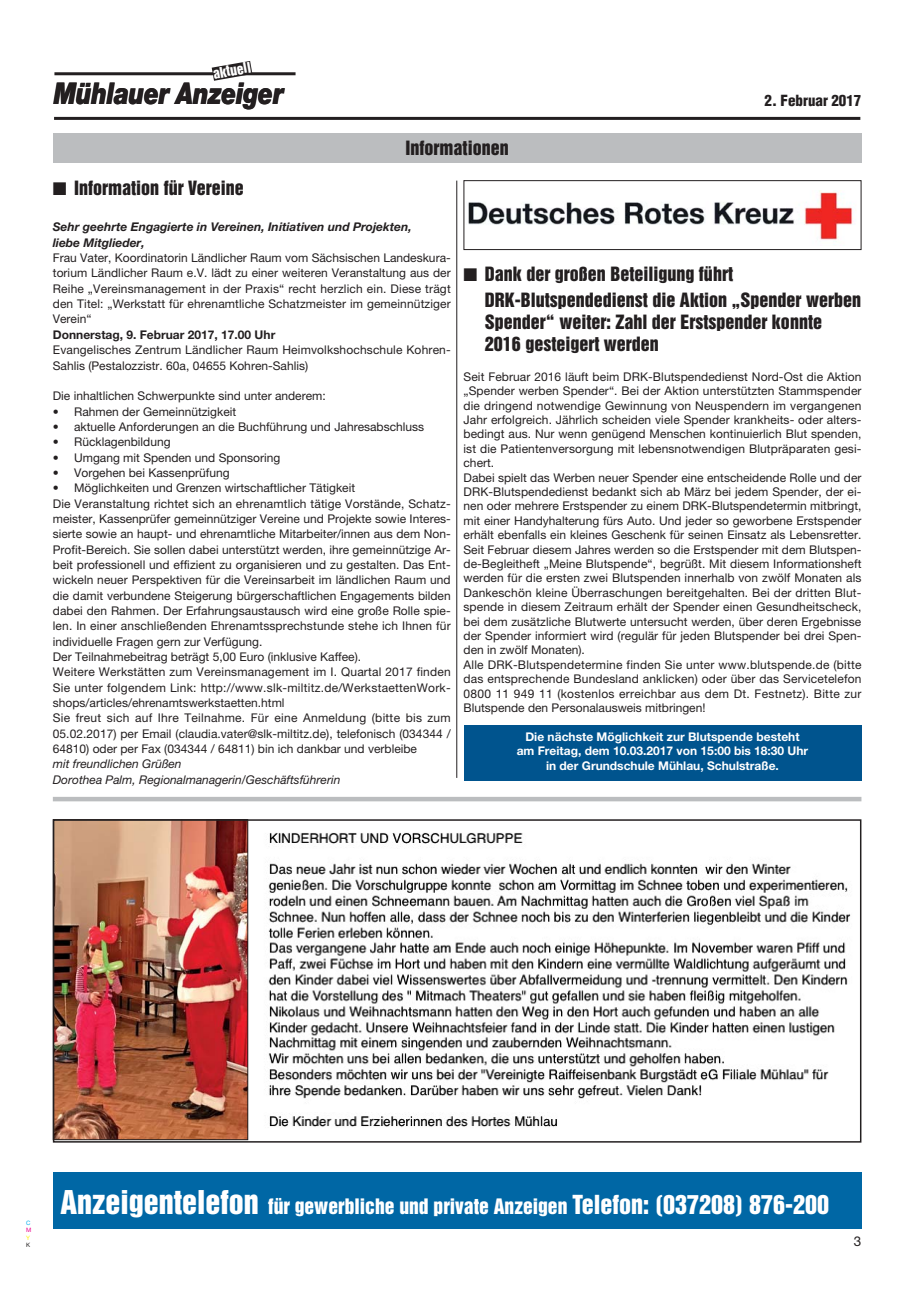
<style>
.page{position:relative;width:915px;height:1297px;background:#fff}
.page>*{position:absolute;margin:0;border:0;box-sizing:border-box;transform-origin:0 0}
.t1{font:italic 900 30px "Helvetica Neue";letter-spacing:-.015em;color:#231f20;scale:.8 1}
.t2{font:19.5px "Helvetica Inserat";color:#fff}
.t3{font:18px/26.1px "Helvetica Inserat";color:#231f20}
.t4{font:900 condensed 15px "Helvetica";color:#231f20}
.t5{font:13.5px "Helvetica Inserat";color:#fff}
.t6{font:13.5px "Helvetica Neue";color:#231f20}
.t7{font:12px/14.4px "Helvetica Neue";letter-spacing:.005em;color:#231f20}
.t8{font:700 12px/14.4px "Helvetica Neue";color:#fff;text-align:center}
.t9{font:italic 700 12px/15.3px "Helvetica Neue";color:#231f20}
.t10{font:italic 12px/15.3px "Helvetica Neue";color:#231f20}
.t11{font:700 12px "Helvetica Neue";color:#231f20}
.t12{font:6px "Helvetica Neue";color:#00adef}
.t13{font:6px "Helvetica Neue";color:#ec008c}
.t14{font:6px "Helvetica Neue";color:#fff200}
.t15{font:6px "Helvetica Neue";color:#231f20}
.s1{font-size:30px}
.s2{font-size:24px}
</style>
<div class="page">
<img style="left:56px;top:822px;width:190px;height:316px">
<div style="left:463px;top:725px;width:398px;height:56px;background:#00548e"></div>
<hr style="left:54px;top:72px;width:241px;height:3px;background:#231f20">
<svg style="left:212px;top:61px;width:40px;height:20px"></svg>
<hr style="left:54px;top:117px;width:806px;height:3px;background:#231f20">
<hr style="left:456px;top:181px;width:1px;height:597px;background:#231f20">
<hr style="left:53px;top:797px;width:808px;height:4px;background:#bbbdbf">
<div style="left:53px;top:133px;width:808px;height:30px;background:#bbbdbf"></div>
<img style="left:468px;top:190px;width:386px;height:52px">
<div style="left:463px;top:180px;width:398px;height:70px;border:1px solid #231f20"></div>
<img style="left:268px;top:833px;width:583px;height:294px">
<div style="left:53px;top:819px;width:808px;height:323px;border:2px solid #231f20"></div>
<div style="left:53px;top:1172px;width:808px;height:57px;background:#0067a5"></div>
<p class="t5" style="left:212px;top:68px;width:40px;rotate:-10deg">aktuell</p>
<h1 class="t1" style="left:54px;top:83px;width:289px">Mühlauer Anzeiger</h1>
<h3 class="t3" style="left:405px;top:135px;width:104px">Informationen</h3>
<p class="t4" style="left:764px;top:95px;width:98px">2. Februar 2017</p>
<h3 class="t3" style="left:53px;top:175px;width:192px">■ Information für Vereine</h3>
<p class="t9" style="left:53px;top:220px;width:360px">Sehr geehrte Engagierte in Vereinen, Initiativen und Projekten, liebe Mitglieder,</p>
<p class="t7" style="left:53px;top:251px;width:399px;line-height:15.3px;text-align:justify">Frau Vater, Koordinatorin Ländlicher Raum vom Sächsischen Landeskura&shy;torium Ländlicher Raum e.V. lädt zu einer weiteren Veranstaltung aus der Reihe „Vereinsmanagement in der Praxis“ recht herzlich ein. Diese trägt den Titel: „Werkstatt für ehrenamtliche Schatzmeister im gemeinnütziger Verein“</p>
<p class="t11" style="left:53px;top:330px;width:224px">Donnerstag, 9. Februar 2017, 17.00 Uhr</p>
<p class="t7" style="left:53px;top:343px;width:399px;line-height:15.3px">Evangelisches Zentrum Ländlicher Raum Heimvolkshochschule Kohren-<br>Sahlis (Pestalozzistr. 60a, 04655 Kohren-Sahlis)</p>
<p class="t7" style="left:53px;top:390px;width:274px">Die inhaltlichen Schwerpunkte sind unter anderem:</p>
<p class="t7" style="left:53px;top:405px;width:185px">• Rahmen der Gemeinnützigkeit</p>
<p class="t7" style="left:53px;top:421px;width:373px">• aktuelle Anforderungen an die Buchführung und Jahresabschluss</p>
<p class="t7" style="left:53px;top:436px;width:119px">• Rücklagenbildung</p>
<p class="t7" style="left:53px;top:451px;width:229px">• Umgang mit Spenden und Sponsoring</p>
<p class="t7" style="left:53px;top:467px;width:178px">• Vorgehen bei Kassenprüfung</p>
<p class="t7" style="left:53px;top:481px;width:399px;line-height:15.3px">• Möglichkeiten und Grenzen wirtschaftlicher Tätigkeit<br>Die Veranstaltung richtet sich an ehrenamtlich tätige Vorstände, Schatz&shy;meister, Kassenprüfer gemeinnütziger Vereine und Projekte sowie Interes&shy;sierte sowie an haupt- und ehrenamtliche Mitarbeiter/innen aus dem Non-Profit-Bereich. Sie sollen dabei unterstützt werden, ihre gemeinnützige Ar&shy;beit professionell und effizient zu organisieren und zu gestalten. Das Ent&shy;wickeln neuer Perspektiven für die Vereinsarbeit im ländlichen Raum und die damit verbundene Steigerung bürgerschaftlichen Engagements bilden dabei den Rahmen. Der Erfahrungsaustausch wird eine große Rolle spie&shy;len. In einer anschließenden Ehrenamtssprechstunde stehe ich Ihnen für individuelle Fragen gern zur Verfügung.<br>Der Teilnahmebeitrag beträgt 5,00 Euro (inklusive Kaffee).<br>Weitere Werkstätten zum Vereinsmanagement im I. Quartal 2017 finden Sie unter folgendem Link: http://www.slk-miltitz.de/WerkstaettenWork&shy;shops/articles/ehrenamtswerkstaetten.html<br>Sie freut sich auf Ihre Teilnahme. Für eine Anmeldung (bitte bis zum 05.02.2017) per Email (claudia.vater@slk-miltitz.de), telefonisch (034344 / 64810) oder per Fax (034344 / 64811) bin ich dankbar und verbleibe</p>
<p class="t10" style="left:53px;top:757px;width:289px">mit freundlichen Grüßen<br>Dorothea Palm, Regionalmanagerin/Geschäftsführerin</p>
<h3 class="t3" style="left:484px;top:262px;width:377px;text-indent:-21px">■ Dank der großen Beteiligung führt<br>DRK-Blutspendedienst die Aktion „Spender werben</h3>
<h3 class="t3" style="left:484px;top:312px;width:338px;line-height:21.6px">Spender“ weiter: Zahl der Erstspender konnte<br>2016 gesteigert werden</h3>
<p class="t7" style="left:463px;top:371px;width:399px">Seit Februar 2016 läuft beim DRK-Blutspendedienst Nord-Ost die Aktion „Spender werben Spender“. Bei der Aktion unterstützten Stammspender die dringend notwendige Gewinnung von Neuspendern im vergangenen Jahr erfolgreich. Jährlich scheiden viele Spender krankheits- oder alters&shy;bedingt aus. Nur wenn genügend Menschen kontinuierlich Blut spenden, ist die Patientenversorgung mit lebensnotwendigen Blutpräparaten gesi&shy;chert.<br>Dabei spielt das Werben neuer Spender eine entscheidende Rolle und der DRK-Blutspendedienst bedankt sich ab März bei jedem Spender, der ei&shy;nen oder mehrere Erstspender zu einem DRK-Blutspendetermin mitbringt, mit einer Handyhalterung fürs Auto. Und jeder so geworbene Erstspender erhält ebenfalls ein kleines Geschenk für seinen Einsatz als Lebensretter.<br>Seit Februar diesem Jahres werden so die Erstspender mit dem Blutspen&shy;de-Begleitheft „Meine Blutspende“, begrüßt. Mit diesem Informationsheft werden für die ersten zwei Blutspenden innerhalb von zwölf Monaten als Dankeschön kleine Überraschungen bereitgehalten. Bei der dritten Blut&shy;spende in diesem Zeitraum erhält der Spender einen Gesundheitscheck, bei dem zusätzliche Blutwerte untersucht werden, über deren Ergebnisse der Spender informiert wird (regulär für jeden Blutspender bei drei Spen&shy;den in zwölf Monaten).<br>Alle DRK-Blutspendetermine finden Sie unter www.blutspende.de (bitte das entsprechende Bundesland anklicken) oder über das Servicetelefon 0800 11 949 11 (kostenlos erreichbar aus dem Dt. Festnetz). Bitte zur Blutspende den Personalausweis mitbringen!</p>
<p class="t8" style="left:516px;top:730px;width:293px">Die nächste Möglichkeit zur Blutspende besteht am Freitag, dem 10.03.2017 von 15:00 bis 18:30 Uhr in der Grundschule Mühlau, Schulstraße.</p>
<p class="t12" style="left:26px;top:1221px;width:6px">C</p>
<p class="t13" style="left:26px;top:1228px;width:7px">M</p>
<p class="t14" style="left:26px;top:1235px;width:5px">Y</p>
<p class="t15" style="left:26px;top:1242px;width:6px">K</p>
<h2 class="t2" style="left:60px;top:1198px;width:770px"><span class="s1">Anzeigentelefon</span> für gewerbliche und private Anzeigen <span class="s2">Telefon: (037208) 876-200</span></h2>
<p class="t6" style="left:853px;top:1237px;width:9px">3</p>
</div>
